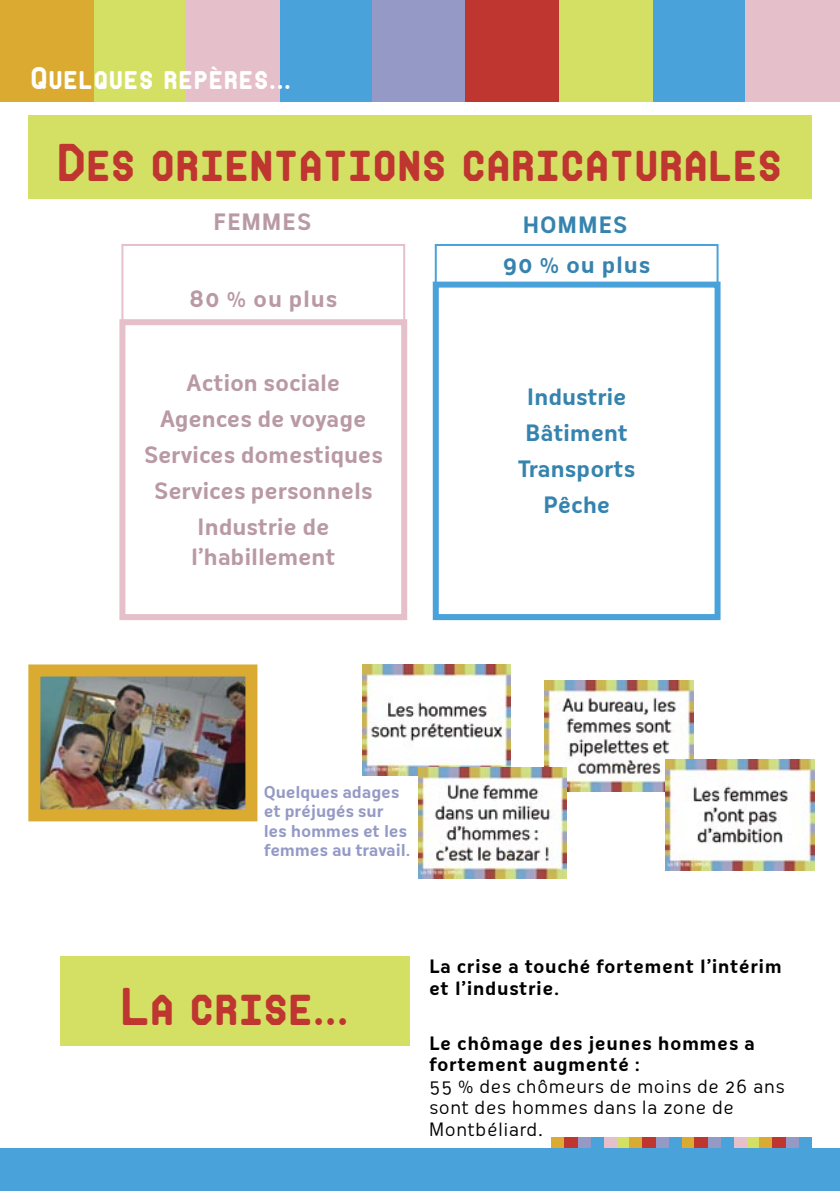
<style>
.page{position:relative;width:840px;height:1191px;background:#fff}
.page>*{position:absolute;margin:0;border:0;box-sizing:border-box;transform-origin:0 0}
.t1{font:44px "Makisupa";letter-spacing:.04em;color:#bf3530}
.t2{font:26px "Makisupa";letter-spacing:.06em;color:#fff}
.t3{font:700 22px/36px "Oceania";letter-spacing:-.01em;color:#b99aa4;text-align:center}
.t4{font:700 22px/36px "Oceania";letter-spacing:-.005em;color:#3583af;text-align:center}
.t5{font:700 18px/21.6px "Oceania";letter-spacing:.03em;color:#000}
.t6{font:18px/21.6px "Oceania";letter-spacing:.02em;color:#000}
.t7{font:700 16px/19.2px "Oceania";letter-spacing:-.01em;color:#949ac5}
</style>
<div class="page">
<div style="left:279px;top:0;width:93px;height:101px;background:#4aa2da"></div>
<div style="left:372px;top:0;width:93px;height:101px;background:#949ac5"></div>
<div style="left:465px;top:0;width:93px;height:101px;background:#bf3530"></div>
<div style="left:93px;top:0;width:93px;height:101px;background:#d4e064"></div>
<div style="left:0;top:0;width:93px;height:101px;background:#dbab31"></div>
<div style="left:186px;top:0;width:93px;height:101px;background:#e5c0cb"></div>
<div style="left:651px;top:0;width:93px;height:101px;background:#4aa2da"></div>
<div style="left:558px;top:0;width:93px;height:101px;background:#d4e064"></div>
<div style="left:744px;top:0;width:95px;height:101px;background:#e5c0cb"></div>
<div style="left:746px;top:1137px;width:13px;height:19px;background:#d4e064"></div>
<div style="left:798px;top:1137px;width:13px;height:19px;background:#4aa2da"></div>
<div style="left:759px;top:1137px;width:13px;height:19px;background:#dbab31"></div>
<div style="left:733px;top:1137px;width:13px;height:19px;background:#e5c0cb"></div>
<div style="left:785px;top:1137px;width:13px;height:19px;background:#949ac5"></div>
<div style="left:772px;top:1137px;width:13px;height:19px;background:#bf3530"></div>
<div style="left:720px;top:1137px;width:13px;height:19px;background:#4aa2da"></div>
<div style="left:681px;top:1137px;width:13px;height:19px;background:#dbab31"></div>
<div style="left:707px;top:1137px;width:13px;height:19px;background:#949ac5"></div>
<div style="left:694px;top:1137px;width:13px;height:19px;background:#bf3530"></div>
<div style="left:616px;top:1137px;width:13px;height:19px;background:#d4e064"></div>
<div style="left:668px;top:1137px;width:13px;height:19px;background:#4aa2da"></div>
<div style="left:629px;top:1137px;width:13px;height:19px;background:#dbab31"></div>
<div style="left:603px;top:1137px;width:13px;height:19px;background:#e5c0cb"></div>
<div style="left:655px;top:1137px;width:13px;height:19px;background:#949ac5"></div>
<div style="left:642px;top:1137px;width:13px;height:19px;background:#bf3530"></div>
<div style="left:590px;top:1137px;width:13px;height:19px;background:#4aa2da"></div>
<div style="left:551px;top:1137px;width:13px;height:19px;background:#dbab31"></div>
<div style="left:577px;top:1137px;width:13px;height:19px;background:#949ac5"></div>
<div style="left:564px;top:1137px;width:13px;height:19px;background:#bf3530"></div>
<hr style="left:839px;top:0;width:1px;height:101px;background:#e5c0cb">
<div style="left:28px;top:115px;width:783px;height:83px;background:#d4e064"></div>
<div style="left:432px;top:281px;width:288px;height:339px;border:6px solid #4aa2da"></div>
<div style="left:119px;top:319px;width:288px;height:301px;border:6px solid #e5c0cb"></div>
<div style="left:60px;top:956px;width:349px;height:89px;background:#d4e064"></div>
<img style="left:544px;top:680px;width:148px;height:111px">
<img style="left:665px;top:759px;width:148px;height:111px">
<img style="left:362px;top:664px;width:148px;height:111px">
<img style="left:418px;top:767px;width:148px;height:111px">
<div style="left:0;top:1148px;width:839px;height:43px;background:#4aa2da"></div>
<img style="left:41px;top:677px;width:203px;height:131px">
<div style="left:28px;top:664px;width:229px;height:157px;border:12px solid #dbab31"></div>
<p class="t2" style="left:31px;top:61px;width:261px">Quelques repères...</p>
<h1 class="t1" style="left:58px;top:132px;width:724px">Des orientations caricaturales</h1>
<p class="t3" style="left:213px;top:204px;width:99px">FEMMES</p>
<p class="t4" style="left:522px;top:207px;width:106px">HOMMES</p>
<p class="t3" style="left:189px;top:281px;width:149px">80 % ou plus</p>
<p class="t3" style="left:144px;top:364px;width:240px">Action sociale<br>Agences de voyage<br>Services domestiques<br>Services personnels<br>Industrie de</p>
<p class="t3" style="left:191px;top:539px;width:146px">l’habillement</p>
<p class="t4" style="left:502px;top:247px;width:149px">90 % ou plus</p>
<p class="t4" style="left:517px;top:379px;width:119px">Industrie<br>Bâtiment<br>Transports<br>Pêche</p>
<p class="t7" style="left:264px;top:782px;width:148px">Quelques adages et préjugés sur les hommes et les femmes au travail.</p>
<h1 class="t1" style="left:122px;top:976px;width:228px">La crise...</h1>
<p class="t5" style="left:429px;top:956px;width:354px">La crise a touché fortement l’intérim et l’industrie.</p>
<p class="t5" style="left:429px;top:1032px;width:327px">Le chômage des jeunes hommes a fortement augmenté :</p>
<p class="t6" style="left:429px;top:1075px;width:356px">55 % des chômeurs de moins de 26 ans sont des hommes dans la zone de<br>Montbéliard.</p>
</div>
